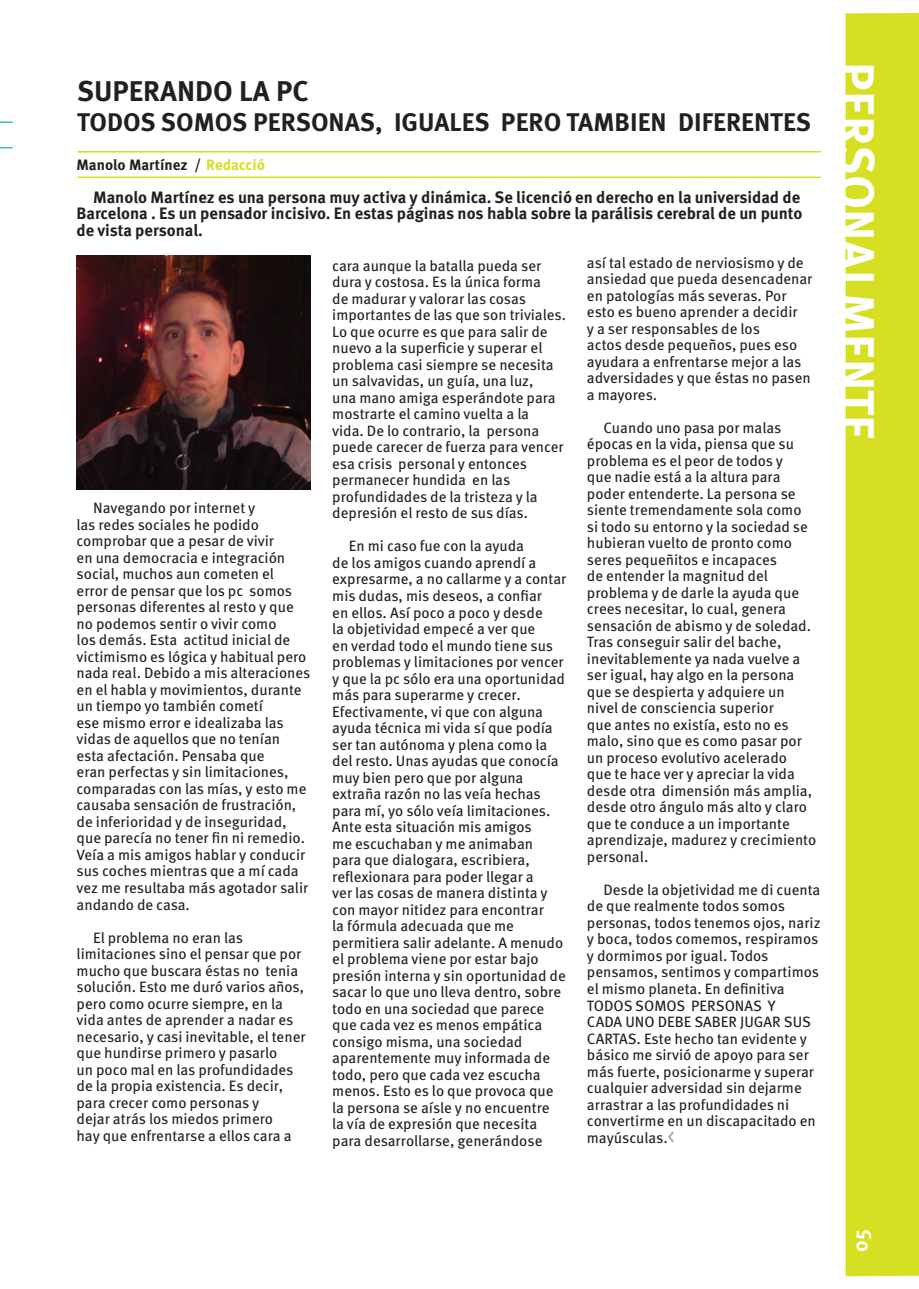
<style>
.page{position:relative;width:919px;height:1289px;background:#fff}
.page>*{position:absolute;margin:0;border:0;box-sizing:border-box;transform-origin:0 0}
.t1{font:700 49.5px "Meta OT";color:#fff}
.t2{font:700 28.5px "Meta OT";color:#231f20}
.t3{font:700 25.5px "Meta OT";color:#231f20}
.t4{font:700 21px "Meta OT";color:#fff}
.t5{font:700 16.5px/16.5px "Meta OT";color:#231f20}
.t6{font:15px/16.5px "Meta OT";color:#231f20}
.t7{font:700 15px "Meta OT";color:#231f20}
.s1{color:#d6df21}
.s2{font-size:20.25px;color:#a7a8a9}
</style>
<div class="page">
<div style="left:845px;top:13px;width:73px;height:1263px;background:#d6df21"></div>
<hr style="left:78px;top:151px;width:743px;height:1px;background:#d6df21">
<hr style="left:78px;top:176px;width:743px;height:2px;background:#d6df21">
<img style="left:77px;top:255px;width:233px;height:234px">
<svg style="left:0;top:121px;width:13px;height:2px"></svg>
<svg style="left:0;top:147px;width:13px;height:1px"></svg>
<h2 class="t2" style="left:77px;top:73px;width:233px">SUPERANDO LA PC</h2>
<h3 class="t3" style="left:77px;top:106px;width:735px">TODOS SOMOS PERSONAS, IGUALES PERO TAMBIEN DIFERENTES</h3>
<p class="t7" style="left:77px;top:155px;width:190px">Manolo Martínez / <span class="s1">Redacció</span></p>
<p class="t5" style="left:77px;top:189px;width:727px;text-indent:16px">Manolo Martínez es una persona muy activa y dinámica. Se licenció en derecho en la universidad de<br>Barcelona . Es un pensador incisivo. En estas páginas nos habla sobre la parálisis cerebral de un punto de vista personal.</p>
<p class="t6" style="left:77px;top:500px;width:235px;text-indent:16px">Navegando por internet y<br>las redes sociales he podido comprobar que a pesar de vivir<br>en una democracia e integración social, muchos aun cometen el<br>error de pensar que los pc somos personas diferentes al resto y que no podemos sentir o vivir como<br>los demás. Esta actitud inicial de victimismo es lógica y habitual pero nada real. Debido a mis alteraciones en el habla y movimientos, durante un tiempo yo también cometí<br>ese mismo error e idealizaba las vidas de aquellos que no tenían esta afectación. Pensaba que<br>eran perfectas y sin limitaciones, comparadas con las mías, y esto me causaba sensación de frustración, de inferioridad y de inseguridad, que parecía no tener fin ni remedio.<br>Veía a mis amigos hablar y conducir sus coches mientras que a mí cada vez me resultaba más agotador salir andando de casa.</p>
<p class="t6" style="left:77px;top:929px;width:231px;text-indent:16px">El problema no eran las limitaciones sino el pensar que por mucho que buscara éstas no tenia solución. Esto me duró varios años, pero como ocurre siempre, en la vida antes de aprender a nadar es necesario, y casi inevitable, el tener que hundirse primero y pasarlo<br>un poco mal en las profundidades de la propia existencia. Es decir, para crecer como personas y<br>dejar atrás los miedos primero<br>hay que enfrentarse a ellos cara a</p>
<p class="t6" style="left:332px;top:257px;width:235px">cara aunque la batalla pueda ser dura y costosa. Es la única forma<br>de madurar y valorar las cosas importantes de las que son triviales.<br>Lo que ocurre es que para salir de nuevo a la superficie y superar el problema casi siempre se necesita un salvavidas, un guía, una luz,<br>una mano amiga esperándote para mostrarte el camino vuelta a la<br>vida. De lo contrario, la persona puede carecer de fuerza para vencer esa crisis personal y entonces permanecer hundida en las profundidades de la tristeza y la depresión el resto de sus días.</p>
<p class="t6" style="left:332px;top:538px;width:236px;text-indent:17px">En mi caso fue con la ayuda<br>de los amigos cuando aprendí a expresarme, a no callarme y a contar mis dudas, mis deseos, a confiar<br>en ellos. Así poco a poco y desde<br>la objetividad empecé a ver que<br>en verdad todo el mundo tiene sus problemas y limitaciones por vencer y que la pc sólo era una oportunidad más para superarme y crecer.<br>Efectivamente, vi que con alguna ayuda técnica mi vida sí que podía ser tan autónoma y plena como la del resto. Unas ayudas que conocía muy bien pero que por alguna extraña razón no las veía hechas para mí, yo sólo veía limitaciones.<br>Ante esta situación mis amigos<br>me escuchaban y me animaban<br>para que dialogara, escribiera, reflexionara para poder llegar a<br>ver las cosas de manera distinta y con mayor nitidez para encontrar<br>la fórmula adecuada que me permitiera salir adelante. A menudo el problema viene por estar bajo presión interna y sin oportunidad de sacar lo que uno lleva dentro, sobre todo en una sociedad que parece que cada vez es menos empática consigo misma, una sociedad aparentemente muy informada de todo, pero que cada vez escucha menos. Esto es lo que provoca que la persona se aísle y no encuentre<br>la vía de expresión que necesita para desarrollarse, generándose</p>
<p class="t6" style="left:587px;top:254px;width:227px">así tal estado de nerviosismo y de ansiedad que pueda desencadenar en patologías más severas. Por esto es bueno aprender a decidir<br>y a ser responsables de los<br>actos desde pequeños, pues eso ayudara a enfrentarse mejor a las adversidades y que éstas no pasen a mayores.</p>
<p class="t6" style="left:587px;top:419px;width:231px;text-indent:16px">Cuando uno pasa por malas épocas en la vida, piensa que su problema es el peor de todos y<br>que nadie está a la altura para poder entenderte. La persona se siente tremendamente sola como si todo su entorno y la sociedad se hubieran vuelto de pronto como seres pequeñitos e incapaces<br>de entender la magnitud del problema y de darle la ayuda que crees necesitar, lo cual, genera sensación de abismo y de soledad.<br>Tras conseguir salir del bache, inevitablemente ya nada vuelve a ser igual, hay algo en la persona que se despierta y adquiere un nivel de consciencia superior<br>que antes no existía, esto no es malo, sino que es como pasar por un proceso evolutivo acelerado<br>que te hace ver y apreciar la vida desde otra dimensión más amplia, desde otro ángulo más alto y claro que te conduce a un importante aprendizaje, madurez y crecimiento personal.</p>
<p class="t6" style="left:587px;top:881px;width:235px;text-indent:16px">Desde la objetividad me di cuenta de que realmente todos somos personas, todos tenemos ojos, nariz y boca, todos comemos, respiramos y dormimos por igual. Todos pensamos, sentimos y compartimos el mismo planeta. En definitiva<br>TODOS SOMOS PERSONAS Y<br>CADA UNO DEBE SABER JUGAR SUS<br>CARTAS. Este hecho tan evidente y básico me sirvió de apoyo para ser más fuerte, posicionarme y superar cualquier adversidad sin dejarme arrastrar a las profundidades ni convertirme en un discapacitado en mayúsculas.<span class="s2">&lt;</span></p>
<h1 class="t1" style="left:888px;top:62px;width:379px;rotate:90deg">PERSONALMENTE</h1>
<h3 class="t4" style="left:846px;top:1252px;width:24px;rotate:-90deg">05</h3>
</div>
